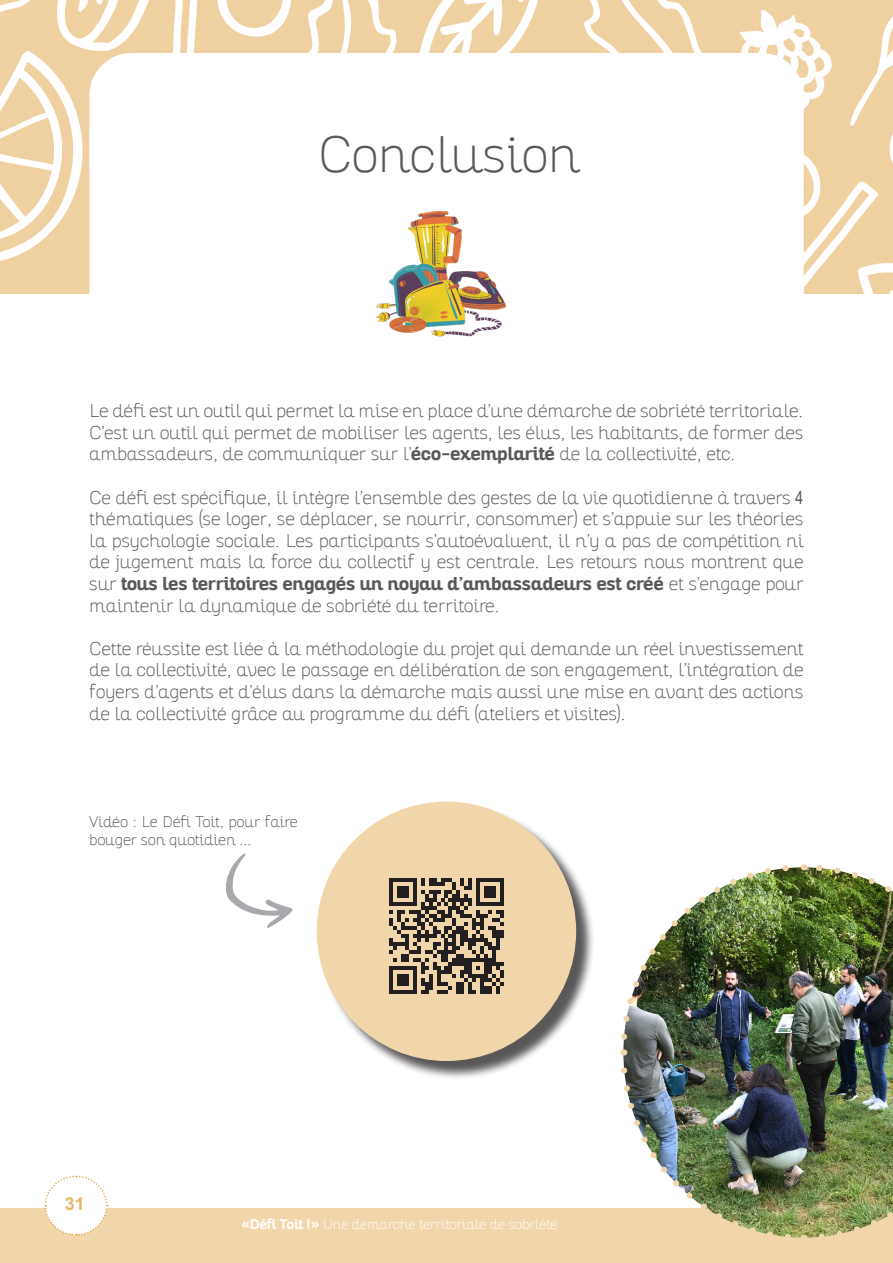
<style>
.page{position:relative;width:893px;height:1263px;background:#fff}
.page>*{position:absolute;margin:0;border:0;box-sizing:border-box;transform-origin:0 0}
.t1{font:100 49.5px "Altair";color:#57585a}
.t2{font:100 18px/21.6px "Altair";color:#57585a;text-align:justify}
.t3{font:700 18px "Arial";color:#e6b669}
.t4{font:100 15px/18px "Altair";color:#57585a}
.t5{font:100 13.5px "Altair";color:#fff}
.s1{font-weight:700}
.s2{font-family:"Arial Narrow";font-weight:400}
</style>
<div class="page">
<div style="left:0;top:1208px;width:893px;height:55px;background:#f1d6ab"></div>
<svg style="left:17px;top:293px;width:72px;height:1px"></svg>
<svg style="left:0;top:0;width:97px;height:266px"></svg>
<svg style="left:97px;top:0;width:118px;height:70px;fill:#efd1a1"></svg>
<svg style="left:215px;top:0;width:678px;height:293px"></svg>
<div style="left:89px;top:53px;width:715px;height:1155px;background:#fff;border-radius:43px"></div>
<img style="left:376px;top:211px;width:130px;height:126px">
<img style="left:623px;top:867px;width:270px;height:371px">
<img style="left:815px;top:1049px;width:78px;height:189px">
<img style="left:804px;top:864px;width:89px;height:177px">
<img style="left:620px;top:865px;width:172px;height:190px">
<img style="left:621px;top:1064px;width:184px;height:174px">
<svg style="left:44px;top:1175px;width:64px;height:61px"></svg>
<div style="left:319px;top:804px;width:276px;height:276px;background:#231f20;opacity:.75"></div>
<div style="left:317px;top:801px;width:259px;height:260px;background:#f1d6ab;border-radius:50%"></div>
<svg style="left:389px;top:878px;width:115px;height:116px"></svg>
<svg style="left:226px;top:853px;width:67px;height:75px"></svg>
<p class="t1" style="left:318px;top:125px;width:263px">Conclusion</p>
<p class="t2" style="left:89px;top:400px;width:716px">Le défi est un outil qui permet la mise en place d’une démarche de sobriété territoriale.<br>C’est un outil qui permet de mobiliser les agents, les élus, les habitants, de former des ambassadeurs, de communiquer sur l’<span class="s1">éco-exemplarité</span> de la collectivité, etc.</p>
<p class="t2" style="left:89px;top:487px;width:716px">Ce défi est spécifique, il intègre l’ensemble des gestes de la vie quotidienne à travers <span class="s2">4 </span>thématiques (se loger, se déplacer, se nourrir, consommer) et s’appuie sur les théories la psychologie sociale. Les participants s’autoévaluent, il n’y a pas de compétition ni de jugement mais la force du collectif y est centrale. Les retours nous montrent que sur <span class="s1">tous les territoires engagés un noyau d’ambassadeurs est créé</span> et s’engage pour maintenir la dynamique de sobriété du territoire.</p>
<p class="t2" style="left:89px;top:638px;width:716px">Cette réussite est liée à la méthodologie du projet qui demande un réel investissement de la collectivité, avec le passage en délibération de son engagement, l’intégration de foyers d’agents et d’élus dans la démarche mais aussi une mise en avant des actions de la collectivité grâce au programme du défi (ateliers et visites).</p>
<p class="t4" style="left:89px;top:812px;width:210px">Vidéo : Le Défi Toit, pour faire bouger son quotidien ...</p>
<p class="t3" style="left:65px;top:1192px;width:22px">31</p>
<p class="t5" style="left:241px;top:1216px;width:318px"><span class="s1">«Défi Toit !»</span> Une démarche territoriale de sobriété</p>
</div>
